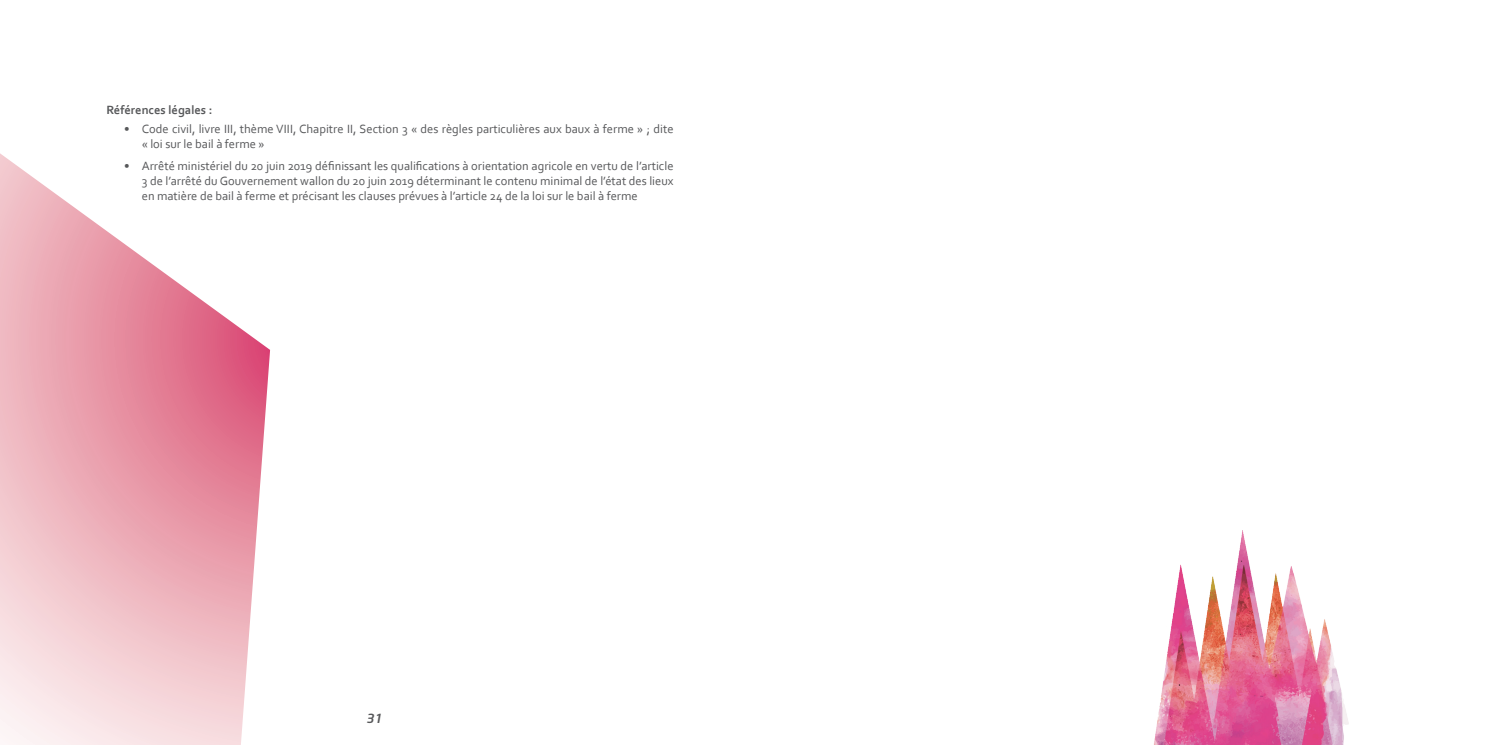
<style>
.page{position:relative;width:1489px;height:745px;background:#fff}
.page>*{position:absolute;margin:0;border:0;box-sizing:border-box;transform-origin:0 0}
.t1{font:12.5px/15px "Corbel";color:#57585a}
.t2{font:700 12.5px "Corbel";color:#57585a}
.t3{font:12.5px "Neo Sans Medium Italic TR";color:#57585a}
</style>
<div class="page">
<img style="left:1154px;top:530px;width:195px;height:214px">
<svg style="left:0;top:153px;width:270px;height:591px"></svg>
<p class="t2" style="left:106px;top:102px;width:108px">Références légales :</p>
<p class="t1" style="left:142px;top:120px;width:533px;text-indent:-18px">• Code civil, livre III, thème VIII, Chapitre II, Section 3 « des règles particulières aux baux à ferme » ; dite « loi sur le bail à ferme »</p>
<p class="t1" style="left:142px;top:157px;width:533px;text-align:justify;text-indent:-18px">• Arrêté ministériel du 20 juin 2019 définissant les qualifications à orientation agricole en vertu de l’article 3 de l’arrêté du Gouvernement wallon du 20 juin 2019 déterminant le contenu minimal de l’état des lieux en matière de bail à ferme et précisant les clauses prévues à l’article 24 de la loi sur le bail à ferme</p>
<p class="t3" style="left:366px;top:710px;width:17px">31</p>
</div>
